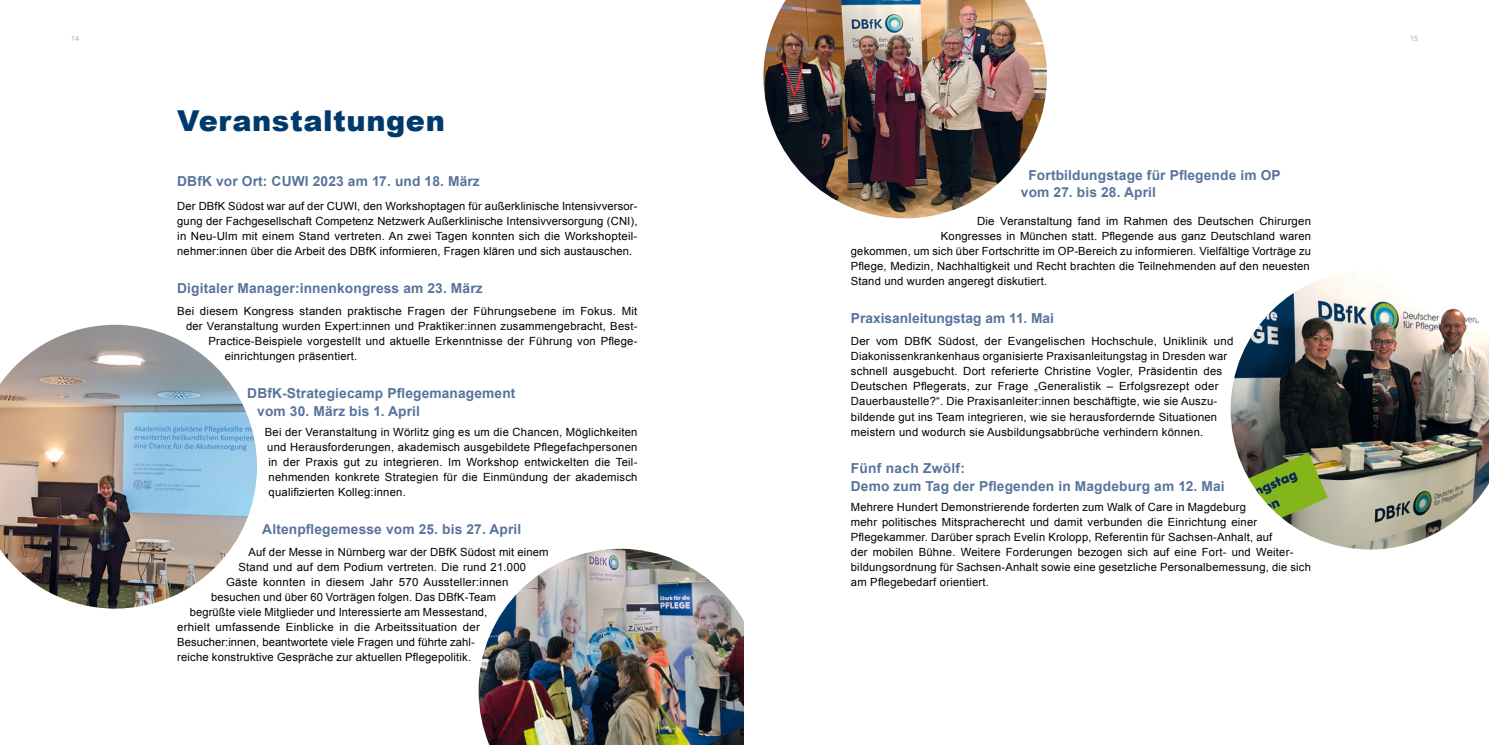
<style>
.page{position:relative;width:1489px;height:745px;background:#fff}
.page>*{position:absolute;margin:0;border:0;box-sizing:border-box;transform-origin:0 0}
.t1{font:900 28.75px "Arial";letter-spacing:.02em;color:#00396b}
.t2{font:700 13.75px/17.5px "Arial";letter-spacing:.01em;color:#57749d}
.t3{font:11.25px/15px "Arial";letter-spacing:.02em;color:#000}
.t4{font:7.5px "Arial";color:#b1b3b4}
</style>
<div class="page">
<img style="left:0;top:324px;width:257px;height:284px">
<img style="left:478px;top:548px;width:266px;height:196px">
<img style="left:763px;top:0;width:283px;height:218px">
<img style="left:1230px;top:271px;width:258px;height:278px">
<p class="t4" style="left:71px;top:33px;width:10px">14</p>
<p class="t4" style="left:1409px;top:33px;width:10px">15</p>
<h1 class="t1" style="left:177px;top:99px;width:269px">Veranstaltungen</h1>
<p class="t2" style="left:177px;top:172px;width:304px">DBfK vor Ort: CUWI 2023 am 17. und 18. März</p>
<p class="t3" style="left:177px;top:199px;width:462px;text-align:justify">Der DBfK Südost war auf der CUWI, den Workshoptagen für außerklinische Intensivversor&shy;gung der Fachgesellschaft Competenz Netzwerk Außerklinische Intensivversorgung (CNI), in Neu-Ulm mit einem Stand vertreten. An zwei Tagen konnten sich die Workshopteil&shy;nehmer:innen über die Arbeit des DBfK informieren, Fragen klären und sich austauschen.</p>
<p class="t2" style="left:177px;top:280px;width:307px">Digitaler Manager:innenkongress am 23. März</p>
<p class="t3" style="left:177px;top:304px;width:461px">Bei diesem Kongress standen praktische Fragen der Führungsebene im Fokus. Mit</p>
<p class="t3" style="left:186px;top:319px;width:453px">der Veranstaltung wurden Expert:innen und Praktiker:innen zusammengebracht, Best-</p>
<p class="t3" style="left:208px;top:334px;width:430px">Practice-Beispiele vorgestellt und aktuelle Erkenntnisse der Führung von Pflege-</p>
<p class="t3" style="left:225px;top:349px;width:134px">einrichtungen präsentiert.</p>
<p class="t2" style="left:257px;top:385px;width:260px;text-indent:-10px">DBfK-Strategiecamp Pflegemanagement vom 30. März bis 1. April</p>
<p class="t3" style="left:265px;top:424px;width:374px;text-align:justify">Bei der Veranstaltung in Wörlitz ging es um die Chancen, Möglichkeiten und Herausforderungen, akademisch ausgebildete Pflegefachpersonen in der Praxis gut zu integrieren. Im Workshop entwickelten die Teil&shy;nehmenden konkrete Strategien für die Einmündung der akademisch qualifizierten Kolleg:innen.</p>
<p class="t2" style="left:262px;top:520px;width:260px">Altenpflegemesse vom 25. bis 27. April</p>
<p class="t3" style="left:248px;top:544px;width:301px">Auf der Messe in Nürnberg war der DBfK Südost mit einem</p>
<p class="t3" style="left:238px;top:559px;width:289px">Stand und auf dem Podium vertreten. Die rund 21.000</p>
<p class="t3" style="left:226px;top:574px;width:284px">Gäste konnten in diesem Jahr 570 Aussteller:innen</p>
<p class="t3" style="left:211px;top:589px;width:286px">besuchen und über 60 Vorträgen folgen. Das DBfK-Team</p>
<p class="t3" style="left:190px;top:604px;width:299px">begrüßte viele Mitglieder und Interessierte am Messestand,</p>
<p class="t3" style="left:177px;top:619px;width:304px">erhielt umfassende Einblicke in die Arbeitssituation der</p>
<p class="t3" style="left:177px;top:634px;width:299px">Besucher:innen, beantwortete viele Fragen und führte zahl-</p>
<p class="t3" style="left:177px;top:649px;width:295px">reiche konstruktive Gespräche zur aktuellen Pflegepolitik.</p>
<p class="t2" style="left:1020px;top:166px;width:261px;text-indent:7px">Fortbildungstage für Pflegende im OP vom 27. bis 28. April</p>
<p class="t3" style="left:977px;top:214px;width:335px">Die Veranstaltung fand im Rahmen des Deutschen Chirurgen</p>
<p class="t3" style="left:940px;top:229px;width:371px">Kongresses in München statt. Pflegende aus ganz Deutschland waren</p>
<p class="t3" style="left:850px;top:244px;width:461px">gekommen, um sich über Fortschritte im OP-Bereich zu informieren. Vielfältige Vorträge zu</p>
<p class="t3" style="left:850px;top:259px;width:460px">Pflege, Medizin, Nachhaltigkeit und Recht brachten die Teilnehmenden auf den neuesten</p>
<p class="t3" style="left:850px;top:274px;width:198px">Stand und wurden angeregt diskutiert.</p>
<p class="t2" style="left:850px;top:310px;width:205px">Praxisanleitungstag am 11. Mai</p>
<p class="t3" style="left:850px;top:334px;width:384px">Der vom DBfK Südost, der Evangelischen Hochschule, Uniklinik und Diakonissenkrankenhaus organisierte Praxisanleitungstag in Dresden war schnell ausgebucht. Dort referierte Christine Vogler, Präsidentin des Deutschen Pflegerats, zur Frage „Generalistik – Erfolgsrezept oder Dauerbaustelle?“. Die Praxisanleiter:innen beschäftigte, wie sie Auszu&shy;bildende gut ins Team integrieren, wie sie herausfordernde Situationen meistern und wodurch sie Ausbildungsabbrüche verhindern können.</p>
<p class="t2" style="left:850px;top:460px;width:375px">Fünf nach Zwölf:<br>Demo zum Tag der Pflegenden in Magdeburg am 12. Mai</p>
<p class="t3" style="left:850px;top:499px;width:461px">Mehrere Hundert Demonstrierende forderten zum Walk of Care in Magdeburg<br>mehr politisches Mitspracherecht und damit verbunden die Einrichtung einer Pflegekammer. Darüber sprach Evelin Krolopp, Referentin für Sachsen-Anhalt, auf<br>der mobilen Bühne. Weitere Forderungen bezogen sich auf eine Fort- und Weiter&shy;bildungsordnung für Sachsen-Anhalt sowie eine gesetzliche Personalbemessung, die sich am Pflegebedarf orientiert.</p>
</div>
